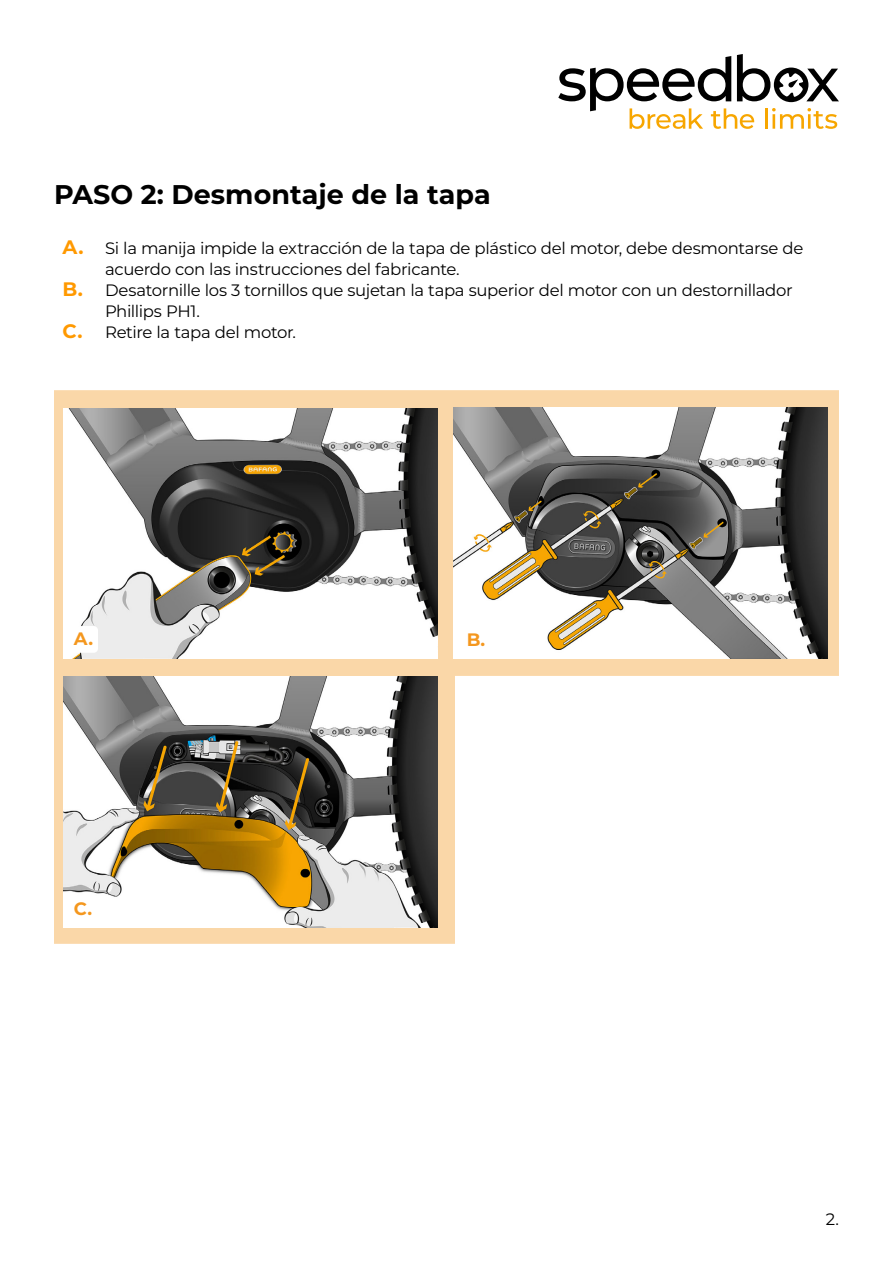
<style>
.page{position:relative;width:893px;height:1263px;background:#fff}
.page>*{position:absolute;margin:0;border:0;box-sizing:border-box;transform-origin:0 0}
.t1{font:700 27px "Montserrat";color:#000}
.t2{font:700 18px "Montserrat";color:#f4971e}
.t3{font:16.5px/21px "Montserrat";letter-spacing:-.02em;color:#000}
.s1{font-weight:700;font-size:19.5px;color:#f90}
</style>
<div class="page">
<svg style="left:558px;top:54px;width:281px;height:75px"></svg>
<svg style="left:54px;top:390px;width:785px;height:554px"></svg>
<img style="left:64px;top:408px;width:374px;height:251px">
<img style="left:454px;top:407px;width:374px;height:251px">
<img style="left:64px;top:677px;width:374px;height:250px">
<div style="left:68px;top:626px;width:30px;height:27px;background:#fff;border-radius:4px"></div>
<p class="t1" style="left:54px;top:175px;width:438px">PASO 2: Desmontaje de la tapa</p>
<p class="t3" style="left:105px;top:237px;width:700px;text-indent:-43px"><span class="s1">A.</span> Si la manija impide la extracción de la tapa de plástico del motor, debe desmontarse de acuerdo con las instrucciones del fabricante.</p>
<p class="t3" style="left:105px;top:279px;width:689px;text-indent:-43px"><span class="s1">B.</span> Desatornille los 3 tornillos que sujetan la tapa superior del motor con un destornillador<br>Phillips PH1.</p>
<p class="t3" style="left:63px;top:321px;width:235px"><span class="s1">C.</span> Retire la tapa del motor.</p>
<p class="t2" style="left:74px;top:626px;width:21px">A.</p>
<p class="t2" style="left:74px;top:896px;width:20px">C.</p>
<p class="t2" style="left:467px;top:626px;width:20px">B.</p>
<p class="t3" style="left:826px;top:1208px;width:15px">2.</p>
</div>
